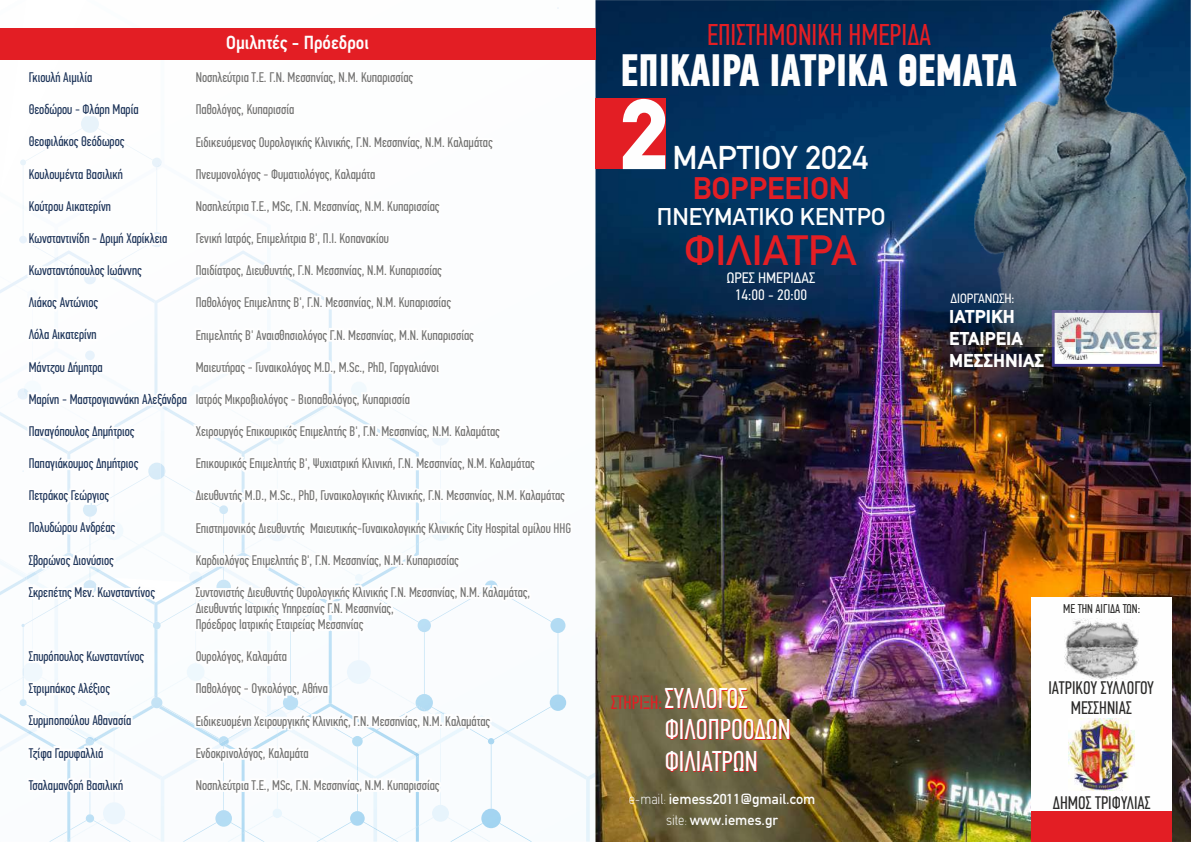
<style>
.page{position:relative;width:1191px;height:842px;background:#fff}
.page>*{position:absolute;margin:0;border:0;box-sizing:border-box;transform-origin:0 0}
.t1{font:900 100.1px "PF Din Text";color:#fefefe}
.t2{font:700 45.6px "PF Din Text Comp Pro";color:#fefefe}
.t3{font:500 42.7px "PF Din Text";color:#e31e24}
.t4{font:500 33.2px "PF Din Text";color:#fefefe}
.t5{font:700 31.5px "PF Din Text";color:#e31e24}
.t6{font:30.2px "PF Din Text Comp Pro";color:#e31e24}
.t7{font:28.8px/31.5px "PF Din Text Comp Pro";color:#fefefe}
.t8{font:500 24.4px "PF Din Text";color:#fefefe}
.t9{font:19.4px "PF Din Text Comp Pro";color:#e31e24}
.t10{font:500 19px "PF Din Text Cond Pro";color:#fefefe}
.t11{font:900 18.7px/21.9px "PF Din Text";color:#fefefe}
.t12{font:18.3px/20px "PF Din Text Comp Pro";color:#2b2a29;text-align:center}
.t13{font:15.2px/16.9px "PF Din Text Cond Pro";color:#fefefe;text-align:center}
.t14{font:500 14.6px/20.8px "PF Din Text";color:#fefefe;text-align:center}
.t15{font:14px/16.1px "PF Din Text Comp Pro";color:#727271}
.t16{font:14px "PF Din Text Comp Pro";color:#1d3459}
.t17{font:13.5px "PF Din Text Cond Pro";color:#fefefe}
.t18{font:12.8px "PF Din Text Comp Pro";color:#2b2a29}
.s1{font-weight:100;font-stretch:condensed}
</style>
<div class="page">
<img style="left:277px;top:795px;width:1px;height:13px">
<img style="left:282px;top:816px;width:45px;height:26px">
<img style="left:0;top:28px;width:164px;height:138px">
<img style="left:0;top:202px;width:26px;height:91px">
<img style="left:2px;top:582px;width:24px;height:124px">
<img style="left:0;top:715px;width:267px;height:127px">
<img style="left:283px;top:795px;width:90px;height:32px">
<img style="left:508px;top:767px;width:78px;height:75px">
<img style="left:373px;top:795px;width:135px;height:47px">
<img style="left:373px;top:795px;width:95px;height:35px">
<svg style="left:373px;top:827px;width:4px;height:3px"></svg>
<img style="left:586px;top:773px;width:9px;height:69px">
<svg style="left:17px;top:388px;width:9px;height:12px"></svg>
<svg style="left:189px;top:572px;width:4px;height:12px"></svg>
<svg style="left:24px;top:572px;width:2px;height:12px"></svg>
<img style="left:22px;top:662px;width:4px;height:20px">
<img style="left:103px;top:802px;width:22px;height:22px">
<img style="left:432px;top:805px;width:17px;height:17px">
<svg style="left:272px;top:808px;width:10px;height:10px"></svg>
<img style="left:595px;top:0;width:596px;height:842px">
<div style="left:1051px;top:310px;width:111px;height:57px;background:#fefefe;border:3px solid #393185"></div>
<img style="left:1057px;top:346px;width:99px;height:13px">
<img style="left:974px;top:10px;width:216px;height:336px">
<div style="left:1031px;top:597px;width:141px;height:245px;background:#fefefe"></div>
<div style="left:1031px;top:811px;width:141px;height:31px;background:#e31e24"></div>
<img style="left:1064px;top:619px;width:74px;height:60px">
<img style="left:1068px;top:718px;width:66px;height:73px">
<div style="left:595px;top:99px;width:70px;height:70px;background:#e31e24"></div>
<svg style="left:26px;top:69px;width:162px;height:725px"></svg>
<svg style="left:193px;top:250px;width:379px;height:545px"></svg>
<div style="left:0;top:29px;width:595px;height:31px;background:#e31e24"></div>
<p class="t16" style="left:29px;top:72px;width:65px">Γκιουλή Αιµιλία</p>
<p class="t16" style="left:29px;top:104px;width:111px">Θεοδώρου - Φλάρη Μαρία</p>
<p class="t16" style="left:29px;top:136px;width:97px">Θεοφιλάκος Θεόδωρος</p>
<p class="t16" style="left:29px;top:168px;width:96px">Κουλουµέντα Βασιλική</p>
<p class="t16" style="left:29px;top:200px;width:84px">Κούτρου Αικατερίνη</p>
<p class="t16" style="left:29px;top:232px;width:140px">Κωνσταντινίδη - Δριµή Χαρίκλεια</p>
<p class="t16" style="left:29px;top:265px;width:115px">Κωνσταντόπουλος Ιωάννης</p>
<p class="t16" style="left:29px;top:297px;width:71px">Λιάκος Αντώνιος</p>
<p class="t16" style="left:29px;top:329px;width:69px">Λόλα Αικατερίνη</p>
<p class="t16" style="left:29px;top:361px;width:76px">Μάντζου Δήµητρα</p>
<p class="t16" style="left:29px;top:393px;width:160px">Μαρίνη - Μαστρογιαννάκη Αλεξάνδρα</p>
<p class="t16" style="left:29px;top:425px;width:107px">Παναγόπουλος Δηµήτριος</p>
<p class="t16" style="left:29px;top:458px;width:111px">Παπαγιάκουµος Δηµήτριος</p>
<p class="t16" style="left:29px;top:490px;width:82px">Πετράκος Γεώργιος</p>
<p class="t16" style="left:29px;top:522px;width:88px">Πολυδώρου Ανδρέας</p>
<p class="t16" style="left:29px;top:554px;width:87px">Σβορώνος Διονύσιος</p>
<p class="t16" style="left:29px;top:586px;width:128px">Σκρεπέτης Μεν. Κωνσταντίνος</p>
<p class="t16" style="left:29px;top:651px;width:117px">Σπυρόπουλος Κωνσταντίνος</p>
<p class="t16" style="left:29px;top:683px;width:83px">Στριµπάκος Αλέξιος</p>
<p class="t16" style="left:29px;top:715px;width:104px">Συρµποπούλου Αθανασία</p>
<p class="t16" style="left:29px;top:747px;width:76px">Τζίφα Γαρυφαλλιά</p>
<p class="t16" style="left:29px;top:779px;width:96px">Τσαλαµανδρή Βασιλική</p>
<h3 class="t10" style="left:226px;top:35px;width:144px">Οµιλητές - Πρόεδροι</h3>
<p class="t15" style="left:196px;top:71px;width:219px">Νοσηλεύτρια Τ.Ε. Γ.Ν. Μεσσηνίας, Ν.Μ. Κυπαρισσίας</p>
<p class="t15" style="left:196px;top:103px;width:100px">Παθολόγος, Κυπαρισσία</p>
<p class="t15" style="left:196px;top:135px;width:298px">Ειδικευόµενος Ουρολογικής Κλινικής, Γ.Ν. Μεσσηνίας, Ν.Μ. Καλαµάτας</p>
<p class="t15" style="left:196px;top:167px;width:181px">Πνευµονολόγος - Φυµατιολόγος, Καλαµάτα</p>
<p class="t15" style="left:196px;top:199px;width:245px">Νοσηλεύτρια Τ.Ε., MSc, Γ.Ν. Μεσσηνίας, Ν.Μ. Κυπαρισσίας</p>
<p class="t15" style="left:196px;top:232px;width:195px">Γενική Ιατρός, Επιµελήτρια Β', Π.Ι. Κοπανακίου</p>
<p class="t15" style="left:196px;top:264px;width:248px">Παιδίατρος, Διευθυντής, Γ.Ν. Μεσσηνίας, Ν.Μ. Κυπαρισσίας</p>
<p class="t15" style="left:196px;top:296px;width:257px">Παθολόγος Επιµελητης Β', Γ.Ν. Μεσσηνίας, Ν.Μ. Κυπαρισσίας</p>
<p class="t15" style="left:196px;top:328px;width:279px">Επιµελητής Β' Αναισθησιολόγος Γ.Ν. Μεσσηνίας, Μ.Ν. Κυπαρισσίας</p>
<p class="t15" style="left:196px;top:360px;width:245px">Μαιευτήρας - Γυναικολόγος M.D., M.Sc., PhD, Γαργαλιάνοι</p>
<p class="t15" style="left:196px;top:392px;width:216px">Ιατρός Μικροβιολόγος - Βιοπαθολόγος, Κυπαρισσία</p>
<p class="t15" style="left:196px;top:425px;width:305px">Χειρουργός Επικουρικός Επιµελητής Β', Γ.Ν. Μεσσηνίας, Ν.Μ. Καλαµάτας</p>
<p class="t15" style="left:196px;top:457px;width:340px">Επικουρικός Επιµελητής Β', Ψυχιατρική Κλινική, Γ.Ν. Μεσσηνίας, Ν.Μ. Καλαµάτας</p>
<p class="t15" style="left:196px;top:489px;width:370px">Διευθυντής M.D., M.Sc., PhD, Γυναικολογικής Κλινικής, Γ.Ν. Μεσσηνίας, Ν.Μ. Καλαµάτας</p>
<p class="t15" style="left:196px;top:521px;width:377px">Επιστηµονικός Διευθυντής Μαιευτικής-Γυναικολογικής Κλινικής City Hospital οµίλου HHG</p>
<p class="t15" style="left:196px;top:553px;width:265px">Καρδιολόγος Επιµελητής Β', Γ.Ν. Μεσσηνίας, Ν.Μ. Κυπαρισσίας</p>
<p class="t15" style="left:196px;top:585px;width:336px">Συντονιστής Διευθυντής Ουρολογικής Κλινικής Γ.Ν. Μεσσηνίας, Ν.Μ. Καλαµάτας,<br>Διευθυντής Ιατρικής Υπηρεσίας Γ.Ν. Μεσσηνίας,<br>Πρόεδρος Ιατρικής Εταιρείας Μεσσηνίας</p>
<p class="t15" style="left:196px;top:650px;width:93px">Ουρολόγος, Καλαµάτα</p>
<p class="t15" style="left:196px;top:682px;width:134px">Παθολόγος - Ογκολόγος, Αθήνα</p>
<p class="t15" style="left:196px;top:714px;width:296px">Ειδικευοµένη Χειρουργικής Κλινικής, Γ.Ν. Μεσσηνίας, Ν.Μ. Καλαµάτας</p>
<p class="t15" style="left:196px;top:746px;width:114px">Ενδοκρινολόγος, Καλαµάτα</p>
<p class="t15" style="left:196px;top:778px;width:245px">Νοσηλεύτρια Τ.Ε., MSc, Γ.Ν. Μεσσηνίας, Ν.Μ. Κυπαρισσίας</p>
<h3 class="t6" style="left:707px;top:22px;width:226px">ΕΠΙΣΤΗΜΟΝΙΚΗ ΗΜΕΡΙΔΑ</h3>
<h2 class="t2" style="left:620px;top:52px;width:398px">ΕΠΙΚΑΙΡΑ ΙΑΤΡΙΚΑ ΘΕΜΑΤΑ</h2>
<h1 class="t1" style="left:620px;top:94px;width:50px">2</h1>
<h3 class="t4" style="left:672px;top:144px;width:197px">ΜΑΡΤΙΟΥ 2024</h3>
<h3 class="t5" style="left:693px;top:176px;width:159px">ΒΟΡΡΕΕΙΟΝ</h3>
<h3 class="t3" style="left:684px;top:233px;width:174px">ΦΙΛΙΑΤΡΑ</h3>
<h3 class="t8" style="left:657px;top:206px;width:230px">ΠΝΕΥΜΑΤΙΚΟ ΚΕΝΤΡΟ</h3>
<p class="t13" style="left:727px;top:271px;width:90px">ΩΡΕΣ ΗΜΕΡΙΔΑΣ<br>14:00 - 20:00</p>
<p class="t17" style="left:950px;top:293px;width:65px">ΔΙΟΡΓΑΝΩΣΗ:</p>
<h3 class="t11" style="left:949px;top:307px;width:97px">ΙΑΤΡΙΚΗ<br>ΕΤΑΙΡΕΙΑ<br>ΜΕΣΣΗΝΙΑΣ</h3>
<h3 class="t7" style="left:664px;top:685px;width:128px">ΣΥΛΛΟΓΟΣ<br>ΦΙΛΟΠΡΟΟΔΩΝ<br>ΦΙΛΙΑΤΡΩΝ</h3>
<h3 class="t9" style="left:611px;top:694px;width:53px">ΣΤΗΡΙΞΗ:</h3>
<p class="t14" style="left:628px;top:790px;width:188px"><span class="s1">e-mail:</span> iemess2011@gmail.com <span class="s1">site:</span> www.iemes.gr</p>
<p class="t18" style="left:1063px;top:603px;width:78px">ΜΕ ΤΗΝ ΑΙΓΙΔΑ ΤΩΝ:</p>
<h3 class="t12" style="left:1048px;top:680px;width:107px">ΙΑΤΡΙΚΟΥ ΣΥΛΛΟΓΟΥ<br>ΜΕΣΣΗΝΙΑΣ</h3>
<h3 class="t12" style="left:1053px;top:795px;width:99px">ΔΗΜΟΣ ΤΡΙΦΥΛΙΑΣ</h3>
</div>
